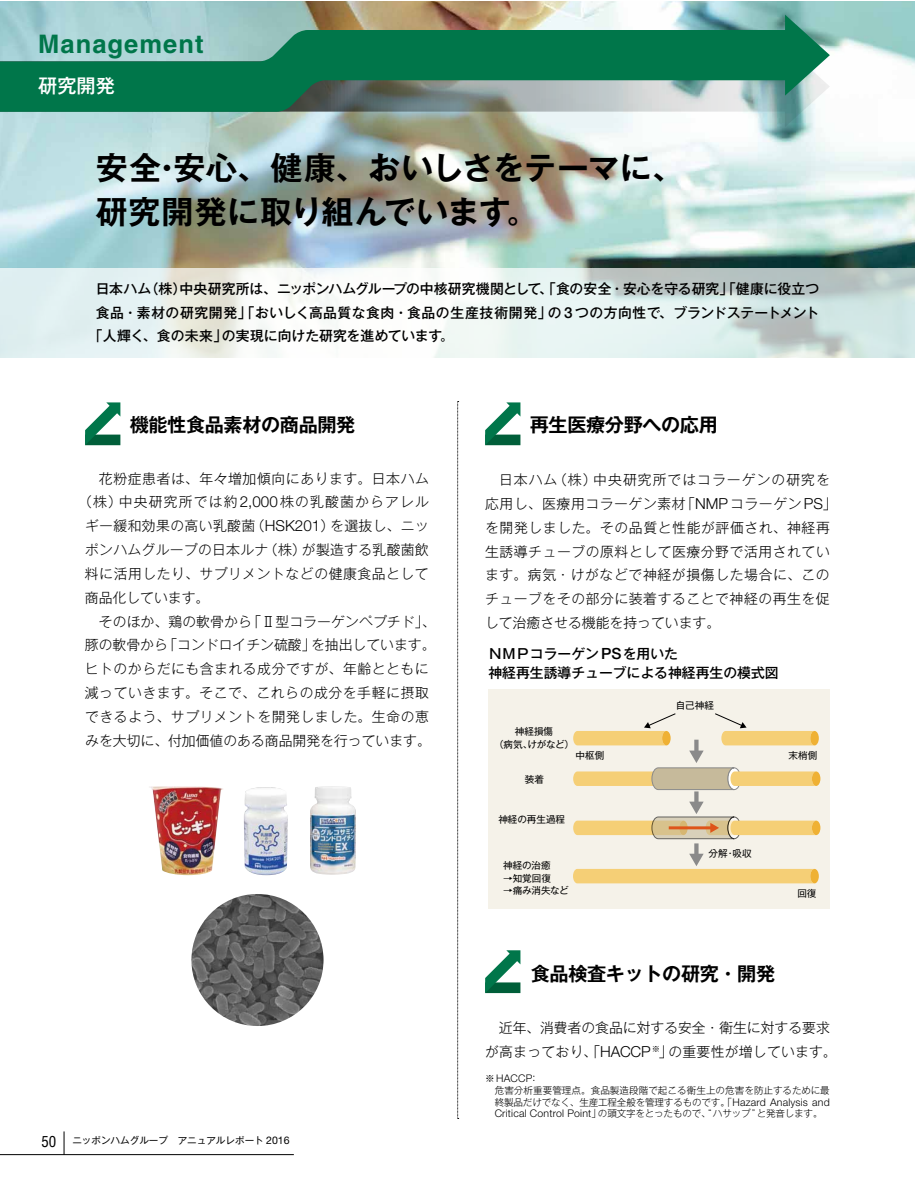
<style>
.page{position:relative;width:915px;height:1191px;background:#fff}
.page>*{position:absolute;margin:0;border:0;box-sizing:border-box;transform-origin:0 0}
.t1{font:700 31.95px/43.7px "Gothic MB101 Pr 6 N De";color:#000}
.t2{font:700 25.5px "Helvetica LT Std";letter-spacing:.04em;color:#00764a}
.t3{font:700 19.2px "Gothic MB101 Pr 6 N De";letter-spacing:-.02em;color:#000}
.t4{font:500 19.2px "Gothic MB101 Pro";color:#fff}
.t5{font:300 13.8px/23.9px "Gothic MB101 Pr 6 N";letter-spacing:.04em;color:#000}
.t6{font:300 13.8px/23.9px "Gothic MB101 Pr 6 N";color:#000;text-align:center}
.t7{font:500 13.8px "Gothic MB101 Pr 6 N";letter-spacing:.005em;color:#000}
.t8{font:500 13.8px "Gothic MB101 Pr 6 N";letter-spacing:.03em;color:#000}
.t9{font:500 13.8px/19.2px "Gothic MB101 Pro";color:#000}
.t10{font:300 13.8px "Gothic MB101 Pr 6 N";letter-spacing:.085em;color:#000}
.t11{font:300 13.8px "Gothic MB101 Pr 6 N";letter-spacing:.02em;color:#000}
.t12{font:300 13.8px "Gothic MB101 Pr 6 N";letter-spacing:.01em;color:#000}
.t13{font:300 10.5px "Helvetica Neue LT Std";letter-spacing:.02em;color:#000}
.t14{font:300 9.6px/11.7px "Gothic MB101 Pr 6 N";letter-spacing:-.02em;color:#000;text-align:justify}
.t15{font:9.6px/12.8px "Gothic MB101 Pro";color:#000;text-align:center}
.t16{font:9.6px "Gothic MB101 Pr 6 N";color:#000}
.s1{font-family:"Helvetica Neue LT Std";font-size:15.15px}
.s2{font-family:"Helvetica";font-stretch:condensed;font-size:14.85px}
.s3{font-family:"Helvetica Neue LT Std";font-size:10.5px}
.s4{font-family:"Helvetica Neue";font-size:15.45px}
.s5{font-family:"Gothic MB101 Pr 6 N";font-size:9.6px}
</style>
<div class="page">
<img style="left:0;top:1px;width:914px;height:267px">
<svg style="left:0;top:96px;width:829px;height:31px"></svg>
<svg style="left:0;top:268px;width:914px;height:89px"></svg>
<svg style="left:457px;top:401px;width:1px;height:718px"></svg>
<svg style="left:85px;top:402px;width:35px;height:43px"></svg>
<svg style="left:0;top:30px;width:793px;height:82px;background:#3c8d72"></svg>
<svg style="left:784px;top:15px;width:45px;height:81px;background:#55a189"></svg>
<svg style="left:485px;top:402px;width:35px;height:43px"></svg>
<svg style="left:485px;top:950px;width:35px;height:43px"></svg>
<div style="left:488px;top:689px;width:341px;height:219px;background:#f5f2e9"></div>
<div style="left:810px;top:731px;width:8px;height:14px;background:#efb134;border-radius:50%"></div>
<div style="left:810px;top:869px;width:8px;height:14px;background:#efb134;border-radius:50%"></div>
<div style="left:811px;top:771px;width:9px;height:15px;background:#efb134;border-radius:50%"></div>
<svg style="left:694px;top:791px;width:4px;height:10px"></svg>
<svg style="left:694px;top:843px;width:4px;height:10px"></svg>
<svg style="left:573px;top:853px;width:241px;height:30px"></svg>
<svg style="left:573px;top:713px;width:242px;height:77px"></svg>
<svg style="left:573px;top:801px;width:242px;height:38px"></svg>
<div style="left:811px;top:820px;width:9px;height:15px;background:#efb134;border-radius:50%"></div>
<img style="left:191px;top:894px;width:132px;height:132px;border-radius:66px">
<img style="left:149px;top:786px;width:74px;height:89px">
<img style="left:244px;top:787px;width:44px;height:88px">
<img style="left:310px;top:786px;width:46px;height:88px">
<hr style="left:0;top:1154px;width:294px;height:1px;background:#000">
<svg style="left:64px;top:1131px;width:1px;height:23px"></svg>
<h2 class="t2" style="left:38px;top:29px;width:167px">Management</h2>
<h3 class="t4" style="left:38px;top:70px;width:78px">研究開発</h3>
<h1 class="t1" style="left:96px;top:145px;width:589px">安全・安心、健康、おいしさをテーマに、研究開発に取り組んでいます。</h1>
<p class="t7" style="left:96px;top:278px;width:724px">日本ハム（株）中央研究所は、ニッポンハムグループの中核研究機関として、「食の安全・安心を守る研究」「健康に役立つ</p>
<p class="t8" style="left:96px;top:301px;width:724px">食品・素材の研究開発」「おいしく高品質な食肉・食品の生産技術開発」の <span class="s1">3</span> つの方向性で、ブランドステートメント</p>
<p class="t7" style="left:89px;top:324px;width:366px">「人輝く、食の未来」の実現に向けた研究を進めています。</p>
<h3 class="t3" style="left:130px;top:408px;width:227px">機能性食品素材の商品開発</h3>
<h3 class="t3" style="left:529px;top:408px;width:189px">再生医療分野への応用</h3>
<p class="t5" style="left:99px;top:465px;width:331px">花粉症患者は、年々増加傾向にあります。日本ハム</p>
<p class="t10" style="left:78px;top:491px;width:352px">（株）中央研究所では約<span class="s1">2,000</span>株の乳酸菌からアレル</p>
<p class="t5" style="left:85px;top:513px;width:345px">ギー緩和効果の高い乳酸菌（<span class="s1">HSK201</span>）を選抜し、ニッ</p>
<p class="t11" style="left:85px;top:538px;width:345px">ポンハムグループの日本ルナ（株）が製造する乳酸菌飲</p>
<p class="t5" style="left:85px;top:560px;width:345px">料に活用したり、サプリメントなどの健康食品として</p>
<p class="t6" style="left:85px;top:584px;width:126px">商品化しています。</p>
<p class="t12" style="left:99px;top:610px;width:338px">そのほか、鶏の軟骨から「Ⅱ型コラーゲンペプチド」、</p>
<p class="t6" style="left:85px;top:632px;width:352px">豚の軟骨から「コンドロイチン硫酸」を抽出しています。</p>
<p class="t5" style="left:85px;top:656px;width:345px">ヒトのからだにも含まれる成分ですが、年齢とともに</p>
<p class="t5" style="left:85px;top:679px;width:345px">減っていきます。そこで、これらの成分を手軽に摂取</p>
<p class="t5" style="left:85px;top:703px;width:345px">できるよう、サプリメントを開発しました。生命の恵</p>
<p class="t6" style="left:85px;top:727px;width:347px">みを大切に、付加価値のある商品開発を行っています。</p>
<p class="t16" style="left:41px;top:1132px;width:249px"><span class="s2">50</span> ニッポンハムグループ アニュアルレポート <span class="s3">2016</span></p>
<p class="t5" style="left:485px;top:467px;width:353px;text-indent:14px">日本ハム（株）中央研究所ではコラーゲンの研究を応用し、医療用コラーゲン素材「<span class="s1">NMP</span>コラーゲン<span class="s1">PS</span>」を開発しました。その品質と性能が評価され、神経再生誘導チューブの原料として医療分野で活用されています。病気・けがなどで神経が損傷した場合に、このチューブをその部分に装着することで神経の再生を促して治癒させる機能を持っています。</p>
<p class="t9" style="left:488px;top:642px;width:292px">ＮＭＰコラーゲン<span class="s4">PS</span>を用いた<br>神経再生誘導チューブによる神経再生の模式図</p>
<p class="t15" style="left:675px;top:697px;width:40px">自己神経</p>
<p class="t15" style="left:494px;top:723px;width:81px">神経損傷<br>（病気、けがなど）</p>
<p class="t15" style="left:524px;top:771px;width:21px">装着</p>
<p class="t15" style="left:498px;top:811px;width:68px">神経の再生過程</p>
<p class="t15" style="left:503px;top:857px;width:49px">神経の治癒</p>
<p class="t15" style="left:503px;top:870px;width:49px">→知覚回復</p>
<p class="t15" style="left:503px;top:883px;width:67px">→痛み消失など</p>
<p class="t15" style="left:575px;top:747px;width:30px">中枢側</p>
<p class="t15" style="left:788px;top:747px;width:30px">末梢側</p>
<p class="t15" style="left:708px;top:845px;width:45px">分解・吸収</p>
<p class="t15" style="left:797px;top:885px;width:21px">回復</p>
<h3 class="t3" style="left:530px;top:957px;width:246px">食品検査キットの研究・開発</h3>
<p class="t6" style="left:485px;top:1014px;width:353px">近年、消費者の食品に対する安全・衛生に対する要求<br>が高まっており、「<span class="s1">HACCP</span><sup>※</sup>」の重要性が増しています。</p>
<p class="t13" style="left:485px;top:1072px;width:52px"><span class="s5">※</span>HACCP:</p>
<p class="t14" style="left:494px;top:1083px;width:336px">危害分析重要管理点。食品製造段階で起こる衛生上の危害を防止するために最終製品だけでなく、生産工程全般を管理するものです。「<span class="s3">Hazard Analysis and Critical Control Point</span>」の頭文字をとったもので、“ハサップ”と発音します。</p>
</div>
